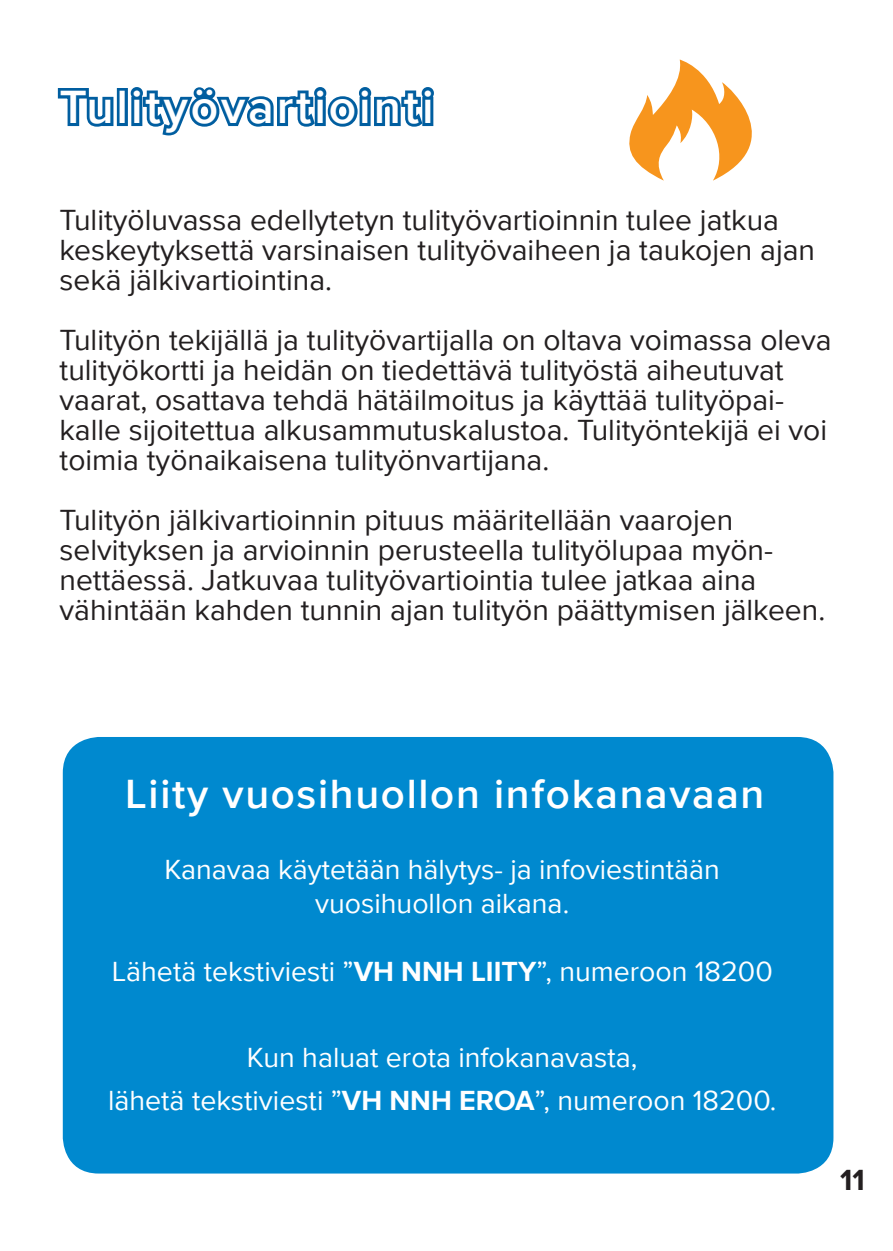
<style>
.page{position:relative;width:893px;height:1251px;background:#fff}
.page>*{position:absolute;margin:0;border:0;box-sizing:border-box;transform-origin:0 0}
.t1{font:600 48px "Proxima Nova";letter-spacing:.06em;color:#fff}
.t2{font:600 42px "Proxima Nova";letter-spacing:.04em;color:#fff}
.t3{font:30px/30px "Proxima Nova";color:#231f20}
.t4{font:700 30px "Proxima Nova";color:#231f20}
.t5{font:28.5px/34.2px "Proxima Nova";color:#fff;text-align:center}
.s1{font-weight:700}
</style>
<div class="page">
<div style="left:63px;top:736px;width:770px;height:437px;background:#0089cf;border-radius:36px"></div>
<svg style="left:57px;top:88px;width:57px;height:39px"></svg>
<div style="left:117px;top:88px;width:11px;height:38px;border:6px solid #005ea0"></div>
<svg style="left:126px;top:87px;width:308px;height:49px"></svg>
<svg style="left:629px;top:60px;width:123px;height:121px"></svg>
<h1 class="t1" style="left:60px;top:71px;width:376px">Tulityövartiointi</h1>
<p class="t3" style="left:60px;top:203px;width:757px">Tulityöluvassa edellytetyn tulityövartioinnin tulee jatkua keskeytyksettä varsinaisen tulityövaiheen ja taukojen ajan sekä jälkivartiointina.</p>
<p class="t3" style="left:60px;top:323px;width:774px">Tulityön tekijällä ja tulityövartijalla on oltava voimassa oleva tulityökortti ja heidän on tiedettävä tulityöstä aiheutuvat vaarat, osattava tehdä hätäilmoitus ja käyttää tulityöpai&shy;kalle sijoitettua alkusammutuskalustoa. Tulityöntekijä ei voi toimia työnaikaisena tulityönvartijana.</p>
<p class="t3" style="left:60px;top:503px;width:767px">Tulityön jälkivartioinnin pituus määritellään vaarojen selvityksen ja arvioinnin perusteella tulityölupaa myön&shy;nettäessä. Jatkuvaa tulityövartiointia tulee jatkaa aina vähintään kahden tunnin ajan tulityön päättymisen jälkeen.</p>
<h2 class="t2" style="left:125px;top:762px;width:641px">Liity vuosihuollon infokanavaan</h2>
<p class="t5" style="left:164px;top:850px;width:557px">Kanavaa käytetään hälytys- ja infoviestintään vuosihuollon aikana.</p>
<p class="t5" style="left:112px;top:953px;width:663px">Lähetä tekstiviesti ”<span class="s1">VH NNH LIITY</span>”, numeroon 18200</p>
<p class="t5" style="left:108px;top:1034px;width:670px;line-height:42.6px">Kun haluat erota infokanavasta,<br>lähetä tekstiviesti ”<span class="s1">VH NNH EROA</span>”, numeroon 18200.</p>
<p class="t4" style="left:840px;top:1156px;width:26px">11</p>
</div>
